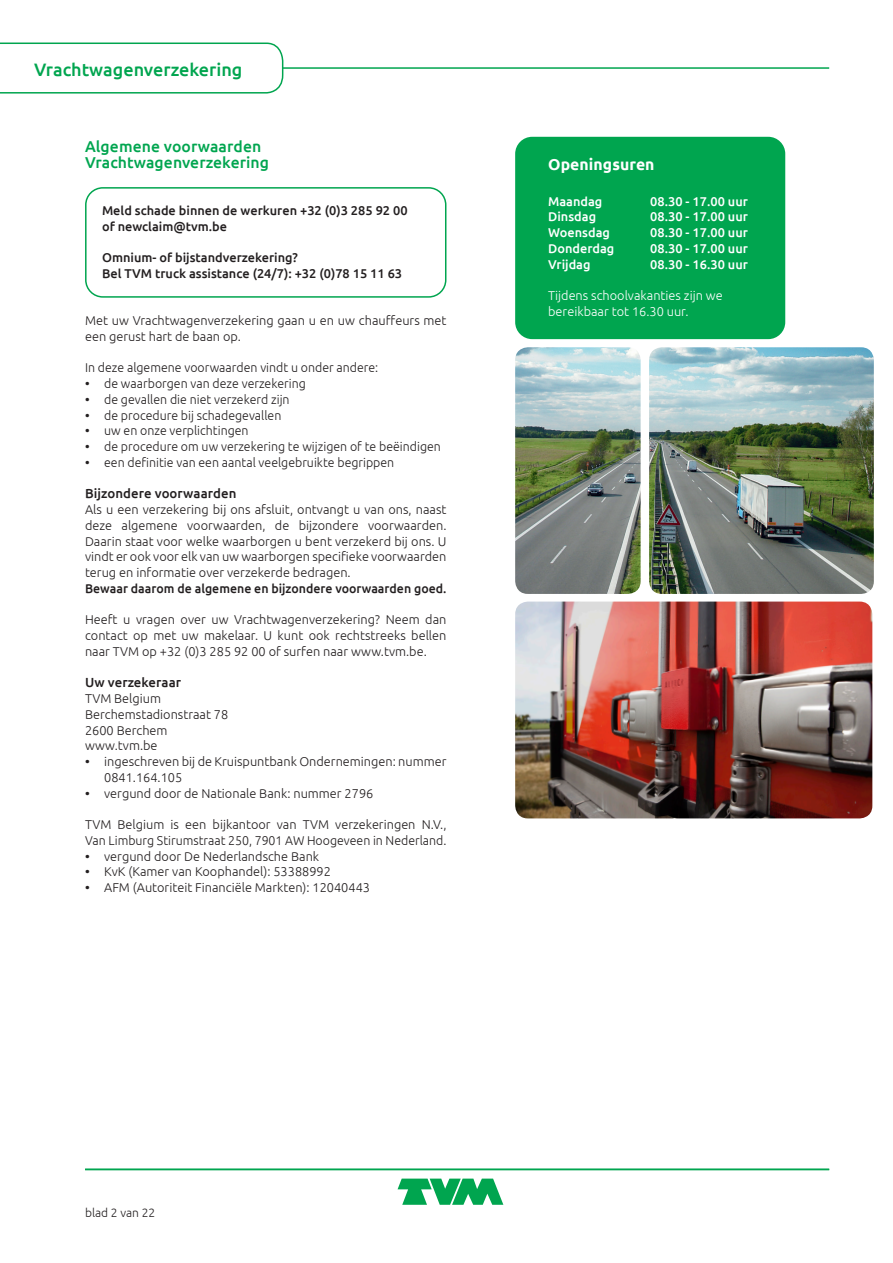
<style>
.page{position:relative;width:893px;height:1263px;background:#fff}
.page>*{position:absolute;margin:0;border:0;box-sizing:border-box;transform-origin:0 0}
.t1{font:500 18px "Ubuntu";color:#00a54f}
.Bodykop_gr_10_5pt{font:500 15.75px/15.8px "Ubuntu";letter-spacing:.005em;color:#00a54f}
.Bodykop_gr_10_5pt-2{font:700 15.75px "Ubuntu";letter-spacing:.005em;color:#fff}
.Bodykopje_zw{font:500 13.2px "Ubuntu";letter-spacing:.005em;color:#231f20}
.Body{font:300 12.75px/15.8px "Ubuntu";color:#231f20}
.Body-2{font:500 12.75px "Ubuntu";color:#231f20}
.Body-3{font:500 12.75px "Ubuntu";color:#fff}
.Body-4{font:300 12.75px "Ubuntu";color:#fff}
.t2{font:300 12px "Ubuntu";color:#231f20}
.s1{font-weight:500}
</style>
<div class="page">
<img style="left:515px;top:347px;width:359px;height:247px">
<img style="left:515px;top:601px;width:357px;height:217px">
<div style="left:515px;top:137px;width:270px;height:202px;background:#00a54f;border-radius:17px"></div>
<div style="left:85px;top:187px;width:361px;height:111px;border:2px solid #00a54f;border-radius:17px"></div>
<svg style="left:398px;top:1178px;width:105px;height:27px"></svg>
<hr style="left:85px;top:67px;width:744px;height:2px;background:#00a54f">
<svg style="left:0;top:42px;width:284px;height:52px"></svg>
<hr style="left:85px;top:1169px;width:744px;height:1px;background:#00a54f">
<h1 class="t1" style="left:34px;top:58px;width:210px">Vrachtwagenverzekering</h1>
<p class="Bodykop_gr_10_5pt" style="left:85px;top:138px;width:186px">Algemene voorwaarden<br>Vrachtwagenverzekering</p>
<p class="Body-2" style="left:102px;top:202px;width:307px">Meld schade binnen de werkuren +32 (0)3 285 92 00</p>
<p class="Body-2" style="left:102px;top:218px;width:127px">of newclaim@tvm.be</p>
<p class="Body-2" style="left:102px;top:249px;width:197px">Omnium- of bijstandverzekering?</p>
<p class="Body-2" style="left:102px;top:265px;width:302px">Bel TVM truck assistance (24/7): +32 (0)78 15 11 63</p>
<p class="Body" style="left:85px;top:312px;width:363px">Met uw Vrachtwagenverzekering gaan u en uw chauffeurs met een gerust hart de baan op.</p>
<p class="Body" style="left:85px;top:360px;width:295px">In deze algemene voorwaarden vindt u onder andere:</p>
<p class="Body" style="left:85px;top:375px;width:222px"><span class="s1">•</span> de waarborgen van deze verzekering</p>
<p class="Body" style="left:85px;top:391px;width:206px"><span class="s1">•</span> de gevallen die niet verzekerd zijn</p>
<p class="Body" style="left:85px;top:407px;width:198px"><span class="s1">•</span> de procedure bij schadegevallen</p>
<p class="Body" style="left:85px;top:423px;width:165px"><span class="s1">•</span> uw en onze verplichtingen</p>
<p class="Body" style="left:85px;top:438px;width:357px"><span class="s1">•</span> de procedure om uw verzekering te wijzigen of te beëindigen</p>
<p class="Body" style="left:85px;top:454px;width:311px"><span class="s1">•</span> een definitie van een aantal veelgebruikte begrippen</p>
<p class="Bodykopje_zw" style="left:85px;top:485px;width:153px">Bijzondere voorwaarden</p>
<p class="Body" style="left:85px;top:501px;width:363px;text-align:justify">Als u een verzekering bij ons afsluit, ontvangt u van ons, naast deze algemene voorwaarden, de bijzondere voorwaarden.<br>Daarin staat voor welke waarborgen u bent verzekerd bij ons. U vindt er ook voor elk van uw waarborgen specifieke voorwaarden terug en informatie over verzekerde bedragen.</p>
<p class="Body-2" style="left:85px;top:580px;width:363px">Bewaar daarom de algemene en bijzondere voorwaarden goed.</p>
<p class="Body" style="left:85px;top:612px;width:363px;text-align:justify">Heeft u vragen over uw Vrachtwagenverzekering? Neem dan contact op met uw makelaar. U kunt ook rechtstreeks bellen naar TVM op +32 (0)3 285 92 00 of surfen naar www.tvm.be.</p>
<p class="Bodykopje_zw" style="left:85px;top:674px;width:98px">Uw verzekeraar</p>
<p class="Body" style="left:85px;top:690px;width:78px">TVM Belgium</p>
<p class="Body" style="left:85px;top:706px;width:145px">Berchemstadionstraat 78</p>
<p class="Body" style="left:85px;top:722px;width:84px">2600 Berchem</p>
<p class="Body" style="left:85px;top:738px;width:74px">www.tvm.be</p>
<p class="Body" style="left:104px;top:753px;width:344px;text-indent:-19px"><span class="s1">•</span> ingeschreven bij de Kruispuntbank Ondernemingen: nummer<br>0841.164.105</p>
<p class="Body" style="left:85px;top:785px;width:290px"><span class="s1">•</span> vergund door de Nationale Bank: nummer 2796</p>
<p class="Body" style="left:85px;top:816px;width:363px">TVM Belgium is een bijkantoor van TVM verzekeringen N.V.,</p>
<p class="Body" style="left:85px;top:832px;width:363px">Van Limburg Stirumstraat 250, 7901 AW Hoogeveen in Nederland.</p>
<p class="Body" style="left:85px;top:848px;width:236px"><span class="s1">•</span> vergund door De Nederlandsche Bank</p>
<p class="Body" style="left:85px;top:864px;width:247px"><span class="s1">•</span> KvK (Kamer van Koophandel): 53388992</p>
<p class="Body" style="left:85px;top:879px;width:286px"><span class="s1">•</span> AFM (Autoriteit Financiële Markten): 12040443</p>
<p class="Bodykop_gr_10_5pt-2" style="left:548px;top:155px;width:108px">Openingsuren</p>
<p class="Body-3" style="left:548px;top:193px;width:56px">Maandag</p>
<p class="Body-3" style="left:650px;top:193px;width:99px">08.30 - 17.00 uur</p>
<p class="Body-3" style="left:548px;top:209px;width:49px">Dinsdag</p>
<p class="Body-3" style="left:650px;top:209px;width:99px">08.30 - 17.00 uur</p>
<p class="Body-3" style="left:548px;top:225px;width:63px">Woensdag</p>
<p class="Body-3" style="left:650px;top:225px;width:99px">08.30 - 17.00 uur</p>
<p class="Body-3" style="left:548px;top:240px;width:68px">Donderdag</p>
<p class="Body-3" style="left:650px;top:240px;width:99px">08.30 - 17.00 uur</p>
<p class="Body-3" style="left:548px;top:256px;width:44px">Vrijdag</p>
<p class="Body-3" style="left:650px;top:256px;width:99px">08.30 - 16.30 uur</p>
<p class="Body-4" style="left:548px;top:288px;width:176px">Tijdens schoolvakanties zijn we</p>
<p class="Body-4" style="left:548px;top:304px;width:142px">bereikbaar tot 16.30 uur.</p>
<p class="t2" style="left:85px;top:1205px;width:72px">blad 2 van 22</p>
</div>
